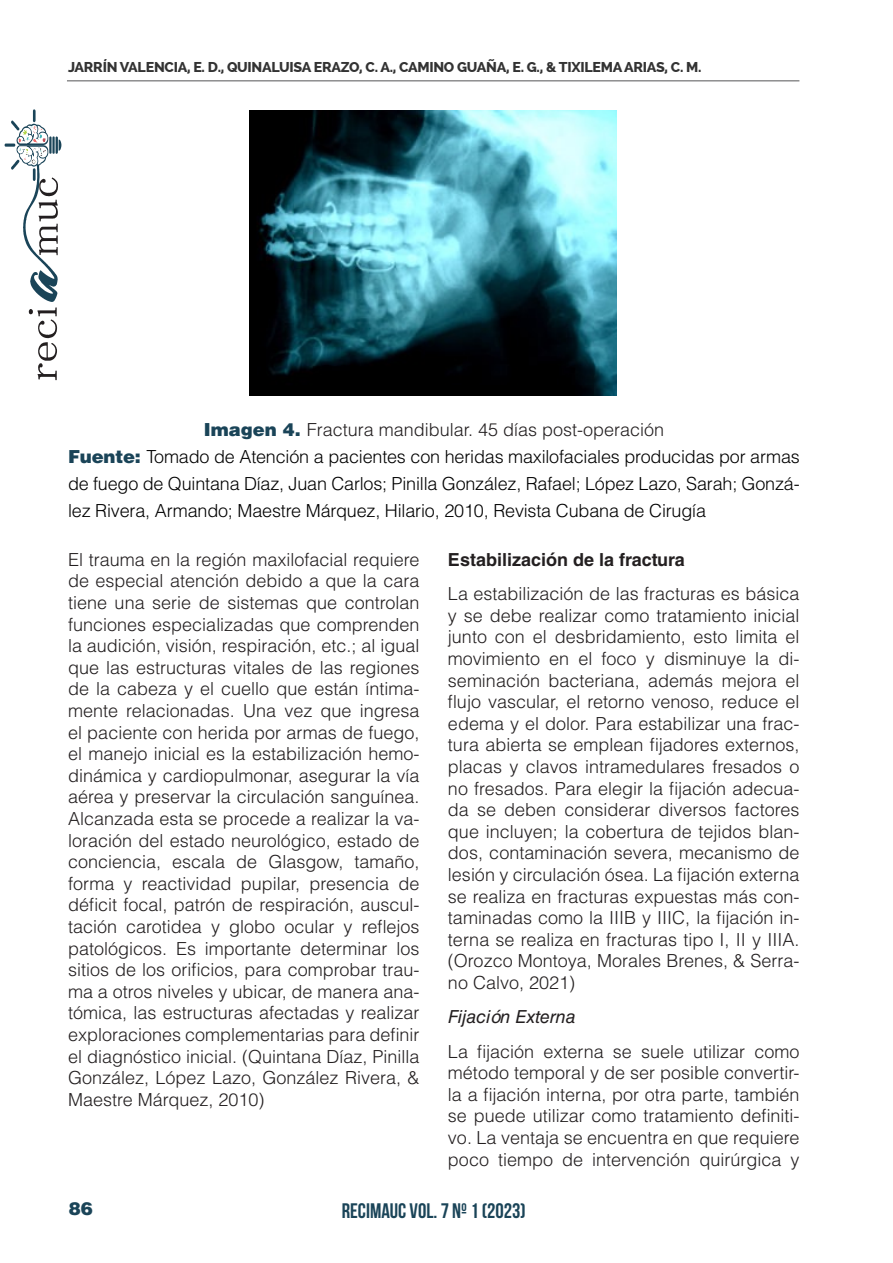
<style>
.page{position:relative;width:893px;height:1263px;background:#fff}
.page>*{position:absolute;margin:0;border:0;box-sizing:border-box;transform-origin:0 0}
.t1{font:700 21px "Bebas Neue";color:#1a4458}
.t2{font:300 18px/21.6px "Helvetica LT Std";color:#231f20;text-align:justify}
.t3{font:300 18px/27px "Helvetica LT Std";letter-spacing:-.01em;color:#000;text-align:justify}
.t4{font:700 18px "Helvetica LT Std";color:#231f20}
.t5{font:italic 18px "Helvetica LT Std";color:#231f20}
.t6{font:900 18px "Helvetica LT Std";color:#1a4458}
.t7{font:800 14.25px "Raleway";letter-spacing:-.02em;color:#333}
.s1{font-weight:900;color:#1a4458}
</style>
<div class="page">
<hr style="left:67px;top:80px;width:732px;height:1px;background:#545557">
<svg style="left:5px;top:109px;width:57px;height:271px"></svg>
<img style="left:250px;top:111px;width:367px;height:285px">
<p class="t7" style="left:68px;top:59px;width:635px">JARRÍN VALENCIA, E. D., QUINALUISA ERAZO, C. A., CAMINO GUAÑA, E. G., &amp; TIXILEMA ARIAS, C. M.</p>
<p class="t2" style="left:204px;top:419px;width:462px"><span class="s1">Imagen 4.</span> Fractura mandibular. 45 días post-operación</p>
<p class="t3" style="left:68px;top:443px;width:733px"><span class="s1">Fuente:</span> Tomado de Atención a pacientes con heridas maxilofaciales producidas por armas de fuego de Quintana Díaz, Juan Carlos; Pinilla González, Rafael; López Lazo, Sarah; Gonzá&shy;lez Rivera, Armando; Maestre Márquez, Hilario, 2010, Revista Cubana de Cirugía</p>
<p class="t2" style="left:68px;top:548px;width:353px">El trauma en la región maxilofacial requiere de especial atención debido a que la cara tiene una serie de sistemas que controlan funciones especializadas que comprenden la audición, visión, respiración, etc.; al igual que las estructuras vitales de las regiones de la cabeza y el cuello que están íntima&shy;mente relacionadas. Una vez que ingresa el paciente con herida por armas de fuego, el manejo inicial es la estabilización hemo&shy;dinámica y cardiopulmonar, asegurar la vía aérea y preservar la circulación sanguínea.<br>Alcanzada esta se procede a realizar la va&shy;loración del estado neurológico, estado de conciencia, escala de Glasgow, tamaño, forma y reactividad pupilar, presencia de déficit focal, patrón de respiración, auscul&shy;tación carotidea y globo ocular y reflejos patológicos. Es importante determinar los sitios de los orificios, para comprobar trau&shy;ma a otros niveles y ubicar, de manera ana&shy;tómica, las estructuras afectadas y realizar exploraciones complementarias para definir el diagnóstico inicial. (Quintana Díaz, Pinilla González, López Lazo, González Rivera, &amp; Maestre Márquez, 2010)</p>
<p class="t4" style="left:448px;top:548px;width:238px">Estabilización de la fractura</p>
<p class="t2" style="left:448px;top:583px;width:353px">La estabilización de las fracturas es básica y se debe realizar como tratamiento inicial junto con el desbridamiento, esto limita el movimiento en el foco y disminuye la di&shy;seminación bacteriana, además mejora el flujo vascular, el retorno venoso, reduce el edema y el dolor. Para estabilizar una frac&shy;tura abierta se emplean fijadores externos, placas y clavos intramedulares fresados o no fresados. Para elegir la fijación adecua&shy;da se deben considerar diversos factores que incluyen; la cobertura de tejidos blan&shy;dos, contaminación severa, mecanismo de lesión y circulación ósea. La fijación externa se realiza en fracturas expuestas más con&shy;taminadas como la IIIB y IIIC, la fijación in&shy;terna se realiza en fracturas tipo I, II y IIIA. (Orozco Montoya, Morales Brenes, &amp; Serra&shy;no Calvo, 2021)</p>
<p class="t5" style="left:448px;top:1006px;width:129px">Fijación Externa</p>
<p class="t2" style="left:448px;top:1040px;width:353px">La fijación externa se suele utilizar como método temporal y de ser posible convertir&shy;la a fijación interna, por otra parte, también se puede utilizar como tratamiento definiti&shy;vo. La ventaja se encuentra en que requiere poco tiempo de intervención quirúrgica y</p>
<p class="t6" style="left:69px;top:1197px;width:26px">86</p>
<p class="t1" style="left:342px;top:1199px;width:185px">RECIMAUC VOL. 7 Nº 1 (2023)</p>
</div>
